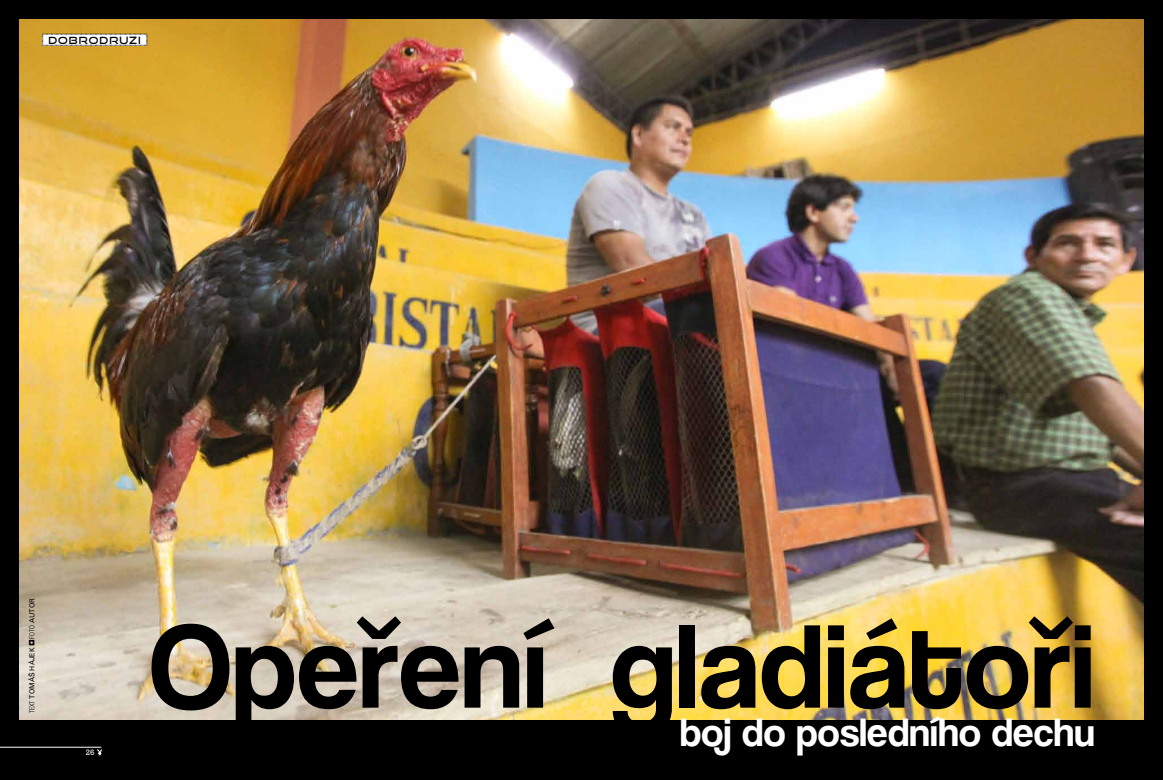
<style>
.page{position:relative;width:1163px;height:780px;background:#fff}
.page>*{position:absolute;margin:0;border:0;box-sizing:border-box;transform-origin:0 0}
.t1{font:122.4px "Coolvetica Rg";letter-spacing:.01em;color:#000}
.t2{font:40.7px "Coolvetica Rg";letter-spacing:.01em;color:#fff}
.t3{font:10px "Good Times Rg";letter-spacing:.1em;color:#000}
.t4{font:8px "Rockwell OT";color:#fff}
.t5{font:7px "Univers OT";color:#000}
.s1{font-weight:300;font-stretch:condensed}
.s2{font-family:"LL Record";font-size:9px}
</style>
<div class="page">
<div style="left:0;top:0;width:1162px;height:780px;background:#000"></div>
<img style="left:20px;top:19px;width:1122px;height:700px">
<svg style="left:42px;top:34px;width:106px;height:12px"></svg>
<svg style="left:97px;top:749px;width:5px;height:6px"></svg>
<hr style="left:0;top:747px;width:101px;height:1px;background:#fff">
<h3 class="t3" style="left:48px;top:34px;width:94px">DOBRODRUZI</h3>
<p class="t5" style="left:28px;top:713px;width:116px;rotate:-90deg"><span class="s1">TEXT</span> Tomáš Hájek <span class="s2">P</span><span class="s1">FOTO</span> autor</p>
<p class="t4" style="left:86px;top:748px;width:10px">26</p>
<h1 class="t1" style="left:150px;top:595px;width:945px">Opeření gladiátoři</h1>
<h2 class="t2" style="left:680px;top:708px;width:416px">boj do posledního dechu</h2>
</div>
